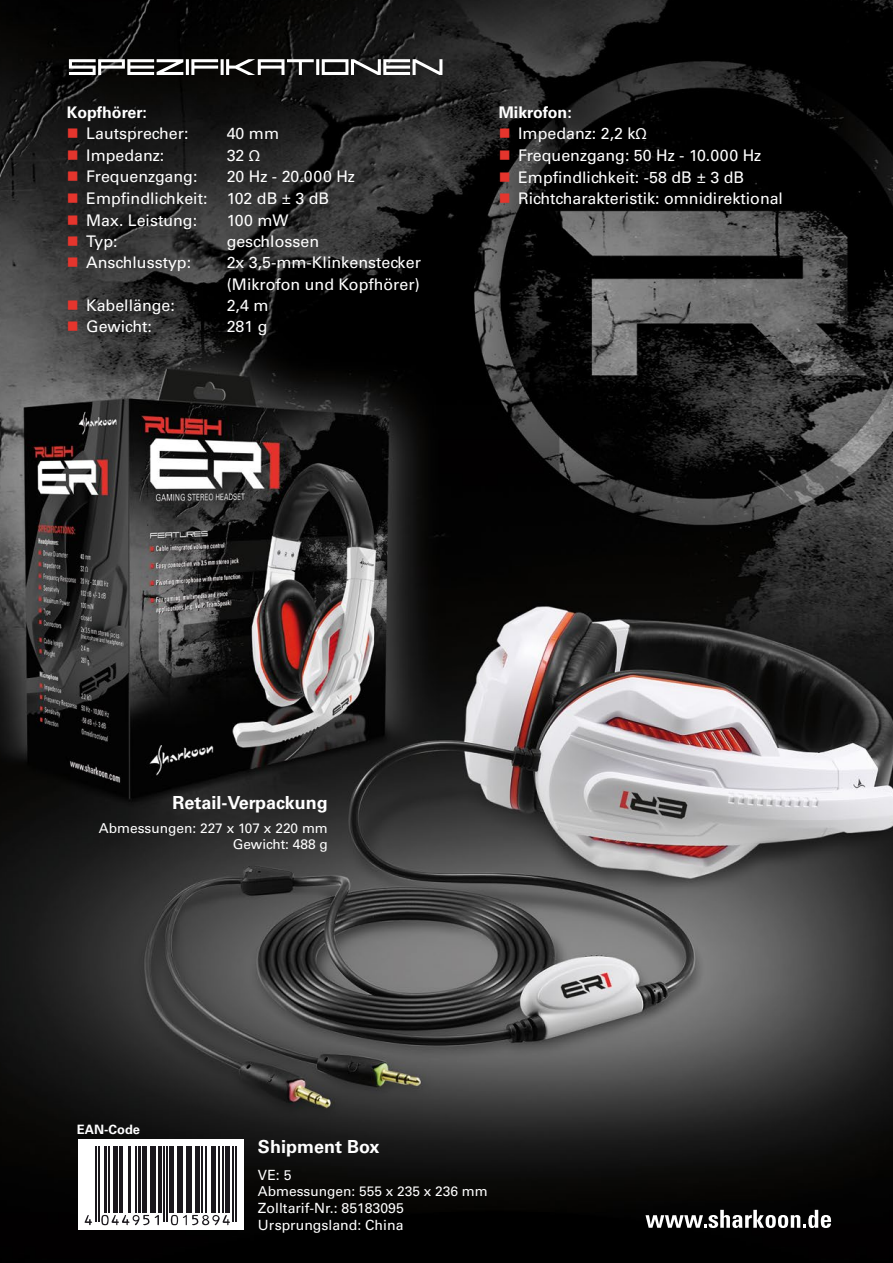
<style>
.page{position:relative;width:893px;height:1263px;background:#fff}
.page>*{position:absolute;margin:0;border:0;box-sizing:border-box;transform-origin:0 0}
.t1{font:700 18px "Univers";color:#fff}
.t2{font:16.05px/21.3px "Univers";color:#fff}
.t3{font:700 16.05px "Univers";color:#fff}
.t4{font:14.1px/16.8px "Univers";color:#fff}
.t5{font:13.65px/16.5px "Univers";color:#fff;text-align:right}
.t6{font:700 12.9px "Univers";color:#fff}
.s1{color:#e5352d}
.s2{font-family:"Myriad Pro"}
.s3{font-stretch:condensed;font-size:18.6px}
</style>
<div class="page">
<img style="left:0;top:0;width:893px;height:1263px">
<svg style="left:69px;top:59px;width:373px;height:16px"></svg>
<svg style="left:78px;top:1140px;width:165px;height:90px"></svg>
<svg style="left:645px;top:1210px;width:186px;height:18px"></svg>
<hr style="left:95px;top:1146px;width:2px;height:76px;background:#1a171c">
<hr style="left:98px;top:1146px;width:1px;height:76px;background:#1a171c">
<hr style="left:104px;top:1146px;width:3px;height:66px;background:#1a171c">
<hr style="left:108px;top:1146px;width:2px;height:66px;background:#1a171c">
<hr style="left:113px;top:1146px;width:4px;height:66px;background:#1a171c">
<hr style="left:119px;top:1146px;width:1px;height:66px;background:#1a171c">
<hr style="left:122px;top:1146px;width:1px;height:66px;background:#1a171c">
<hr style="left:128px;top:1146px;width:3px;height:66px;background:#1a171c">
<hr style="left:135px;top:1146px;width:1px;height:66px;background:#1a171c">
<hr style="left:138px;top:1146px;width:3px;height:66px;background:#1a171c">
<hr style="left:143px;top:1146px;width:4px;height:66px;background:#1a171c">
<hr style="left:150px;top:1146px;width:1px;height:66px;background:#1a171c">
<hr style="left:153px;top:1146px;width:3px;height:66px;background:#1a171c">
<hr style="left:159px;top:1146px;width:3px;height:66px;background:#1a171c">
<hr style="left:164px;top:1146px;width:1px;height:76px;background:#1a171c">
<hr style="left:167px;top:1146px;width:1px;height:76px;background:#1a171c">
<div style="left:169px;top:1146px;width:5px;height:66px;background:#1a171c"></div>
<hr style="left:177px;top:1146px;width:1px;height:66px;background:#1a171c">
<hr style="left:180px;top:1146px;width:3px;height:66px;background:#1a171c">
<hr style="left:186px;top:1146px;width:3px;height:66px;background:#1a171c">
<hr style="left:191px;top:1146px;width:1px;height:66px;background:#1a171c">
<hr style="left:195px;top:1146px;width:4px;height:66px;background:#1a171c">
<hr style="left:201px;top:1146px;width:1px;height:66px;background:#1a171c">
<hr style="left:206px;top:1146px;width:1px;height:66px;background:#1a171c">
<hr style="left:212px;top:1146px;width:4px;height:66px;background:#1a171c">
<hr style="left:218px;top:1146px;width:1px;height:66px;background:#1a171c">
<hr style="left:222px;top:1146px;width:1px;height:66px;background:#1a171c">
<hr style="left:225px;top:1146px;width:4px;height:66px;background:#1a171c">
<hr style="left:232px;top:1146px;width:2px;height:76px;background:#1a171c">
<hr style="left:235px;top:1146px;width:2px;height:76px;background:#1a171c">
<svg style="left:85px;top:1215px;width:7px;height:10px"></svg>
<svg style="left:101px;top:1215px;width:58px;height:10px"></svg>
<svg style="left:171px;top:1215px;width:59px;height:10px"></svg>
<p class="t3" style="left:67px;top:103px;width:82px">Kopfhörer:</p>
<p class="t2" style="left:67px;top:123px;width:123px"><span class="s1">■</span> Lautsprecher:</p>
<p class="t2" style="left:227px;top:123px;width:54px">40 mm</p>
<p class="t2" style="left:67px;top:145px;width:99px"><span class="s1">■</span> Impedanz:</p>
<p class="t2" style="left:227px;top:145px;width:35px">32 <span class="s2">Ω</span></p>
<p class="t2" style="left:67px;top:166px;width:132px"><span class="s1">■</span> Frequenzgang:</p>
<p class="t2" style="left:227px;top:166px;width:130px">20 Hz - 20.000 Hz</p>
<p class="t2" style="left:67px;top:188px;width:264px"><span class="s1">■</span> Empfindlichkeit: 102 dB <span class="s3">±</span> 3 dB</p>
<p class="t2" style="left:67px;top:209px;width:132px"><span class="s1">■</span> Max. Leistung:</p>
<p class="t2" style="left:227px;top:209px;width:63px">100 mW</p>
<p class="t2" style="left:67px;top:231px;width:52px"><span class="s1">■</span> Typ:</p>
<p class="t2" style="left:227px;top:231px;width:94px">geschlossen</p>
<p class="t2" style="left:67px;top:252px;width:126px"><span class="s1">■</span> Anschlusstyp:</p>
<p class="t2" style="left:227px;top:252px;width:196px">2x 3,5-mm-Klinkenstecker (Mikrofon und Kopfhörer)</p>
<p class="t2" style="left:67px;top:295px;width:110px"><span class="s1">■</span> Kabellänge:</p>
<p class="t2" style="left:227px;top:295px;width:43px">2,4 m</p>
<p class="t2" style="left:67px;top:316px;width:87px"><span class="s1">■</span> Gewicht:</p>
<p class="t2" style="left:227px;top:316px;width:42px">281 g</p>
<p class="t3" style="left:499px;top:103px;width:75px">Mikrofon:</p>
<p class="t2" style="left:499px;top:123px;width:149px"><span class="s1">■</span> Impedanz: 2,2 k<span class="s2">Ω</span></p>
<p class="t2" style="left:499px;top:145px;width:264px"><span class="s1">■</span> Frequenzgang: 50 Hz - 10.000 Hz</p>
<p class="t2" style="left:499px;top:167px;width:247px"><span class="s1">■</span> Empfindlichkeit: -58 dB <span class="s3">±</span> 3 dB</p>
<p class="t2" style="left:499px;top:188px;width:286px"><span class="s1">■</span> Richtcharakteristik: omnidirektional</p>
<p class="t1" style="left:172px;top:792px;width:157px">Retail-Verpackung</p>
<p class="t5" style="left:99px;top:820px;width:230px">Abmessungen: 227 x 107 x 220 mm<br>Gewicht: 488 g</p>
<p class="t6" style="left:77px;top:1122px;width:65px">EAN-Code</p>
<p class="t1" style="left:258px;top:1136px;width:123px">Shipment Box</p>
<p class="t4" style="left:258px;top:1166px;width:35px">VE: 5</p>
<p class="t5" style="left:258px;top:1183px;width:231px">Abmessungen: 555 x 235 x 236 mm</p>
<p class="t4" style="left:258px;top:1200px;width:147px">Zolltarif-Nr.: 85183095<br>Ursprungsland: China</p>
</div>
